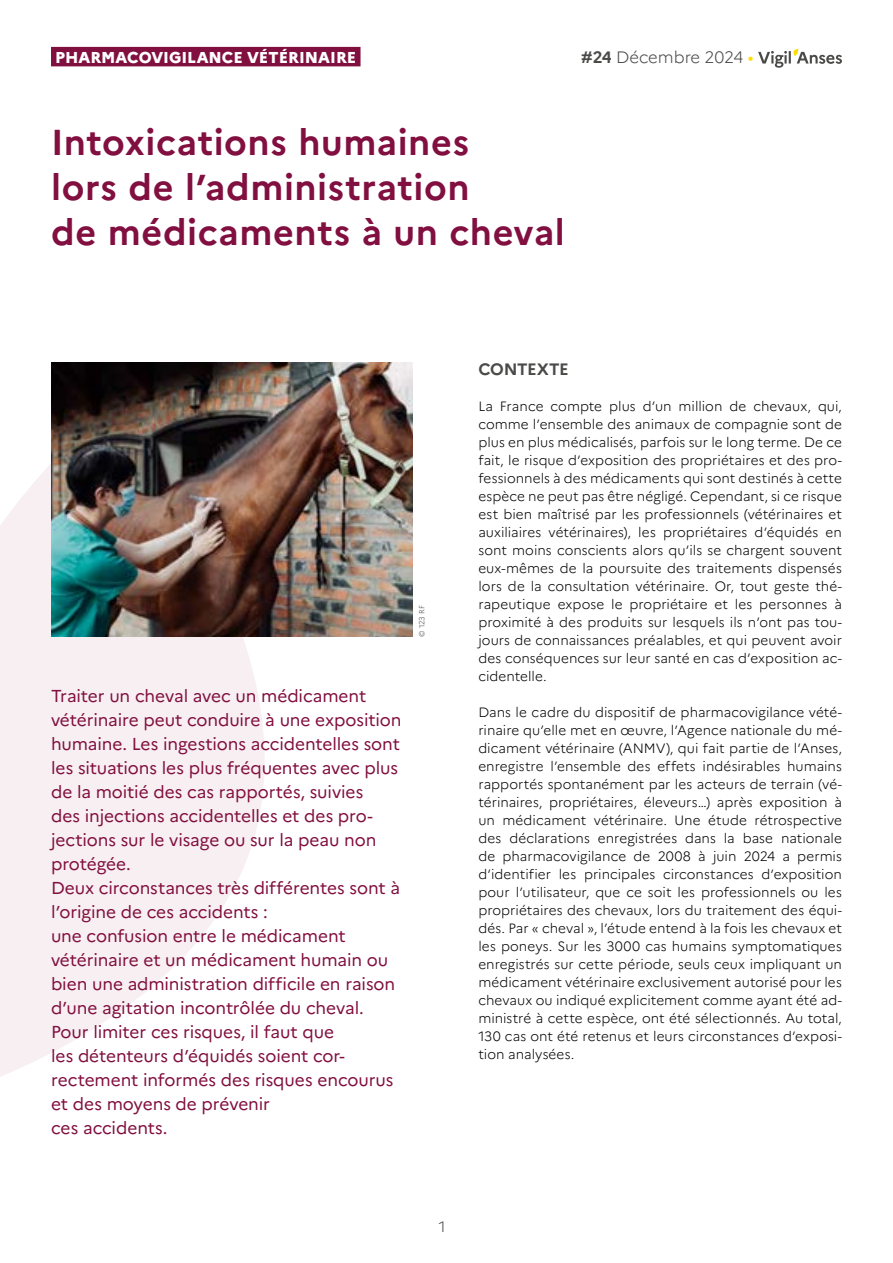
<style>
.page{position:relative;width:893px;height:1263px;background:#fff}
.page>*{position:absolute;margin:0;border:0;box-sizing:border-box;transform-origin:0 0}
.t1{font:700 36px/45px "Marianne";letter-spacing:.015em;color:#810f3f}
.t2{font:17.25px/24px "Marianne";letter-spacing:-.01em;color:#810f3f}
.t3{font:300 16.5px "Marianne";color:#4a4a49}
.t4{font:700 16.5px "Marianne";letter-spacing:-.025em;color:#4a4a49}
.t5{font:800 15.75px "Marianne";color:#fff}
.t6{font:300 15px "Marianne";color:#4a4a49}
.t7{font:300 13.5px/18px "Marianne";letter-spacing:.005em;color:#000;text-align:justify}
.t8{font:300 7.5px "Marianne";color:#4a4a49}
.s1{font-weight:700}
.s2{font-weight:400;color:#fd0}
</style>
<div class="page">
<svg style="left:0;top:464px;width:265px;height:613px;fill:#f7eff1"></svg>
<img style="left:51px;top:363px;width:361px;height:274px">
<div style="left:51px;top:47px;width:310px;height:19px;background:#810f3f"></div>
<svg style="left:758px;top:49px;width:84px;height:19px"></svg>
<p class="t5" style="left:55px;top:45px;width:302px">PHARMACOVIGILANCE VÉTÉRINAIRE</p>
<p class="t3" style="left:581px;top:45px;width:174px"><span class="s1">#24</span> Décembre 2024 <span class="s2">•</span></p>
<h1 class="t1" style="left:51px;top:116px;width:515px">Intoxications humaines<br>lors de l’administration<br>de médicaments à un cheval</h1>
<p class="t8" style="left:416px;top:637px;width:33px;rotate:-90deg">© 123 RF</p>
<p class="t2" style="left:51px;top:682px;width:352px">Traiter un cheval avec un médicament vétérinaire peut conduire à une exposition humaine. Les ingestions accidentelles sont les situations les plus fréquentes avec plus de la moitié des cas rapportés, suivies<br>des injections accidentelles et des pro&shy;jections sur le visage ou sur la peau non protégée.<br>Deux circonstances très différentes sont à l’origine de ces accidents :<br>une confusion entre le médicament vétérinaire et un médicament humain ou bien une administration difficile en raison d’une agitation incontrôlée du cheval.<br>Pour limiter ces risques, il faut que<br>les détenteurs d’équidés soient cor&shy;rectement informés des risques encourus et des moyens de prévenir<br>ces accidents.</p>
<p class="t4" style="left:478px;top:356px;width:92px">CONTEXTE</p>
<p class="t7" style="left:478px;top:396px;width:365px">La France compte plus d’un million de chevaux, qui, comme l’ensemble des animaux de compagnie sont de plus en plus médicalisés, parfois sur le long terme. De ce fait, le risque d’exposition des propriétaires et des pro&shy;fessionnels à des médicaments qui sont destinés à cette espèce ne peut pas être négligé. Cependant, si ce risque est bien maîtrisé par les professionnels (vétérinaires et auxiliaires vétérinaires), les propriétaires d’équidés en sont moins conscients alors qu’ils se chargent souvent eux-mêmes de la poursuite des traitements dispensés lors de la consultation vétérinaire. Or, tout geste thé&shy;rapeutique expose le propriétaire et les personnes à proximité à des produits sur lesquels ils n’ont pas tou&shy;jours de connaissances préalables, et qui peuvent avoir des conséquences sur leur santé en cas d’exposition ac&shy;cidentelle.</p>
<p class="t7" style="left:478px;top:702px;width:365px">Dans le cadre du dispositif de pharmacovigilance vété&shy;rinaire qu’elle met en œuvre, l’Agence nationale du mé&shy;dicament vétérinaire (ANMV), qui fait partie de l’Anses, enregistre l’ensemble des effets indésirables humains rapportés spontanément par les acteurs de terrain (vé&shy;térinaires, propriétaires, éleveurs…) après exposition à un médicament vétérinaire. Une étude rétrospective des déclarations enregistrées dans la base nationale de pharmacovigilance de 2008 à juin 2024 a permis d’identifier les principales circonstances d’exposition pour l’utilisateur, que ce soit les professionnels ou les propriétaires des chevaux, lors du traitement des équi&shy;dés. Par « cheval », l’étude entend à la fois les chevaux et les poneys. Sur les 3000 cas humains symptomatiques enregistrés sur cette période, seuls ceux impliquant un médicament vétérinaire exclusivement autorisé pour les chevaux ou indiqué explicitement comme ayant été ad&shy;ministré à cette espèce, ont été sélectionnés. Au total, 130 cas ont été retenus et leurs circonstances d’exposi&shy;tion analysées.</p>
<p class="t6" style="left:439px;top:1215px;width:8px">1</p>
</div>
